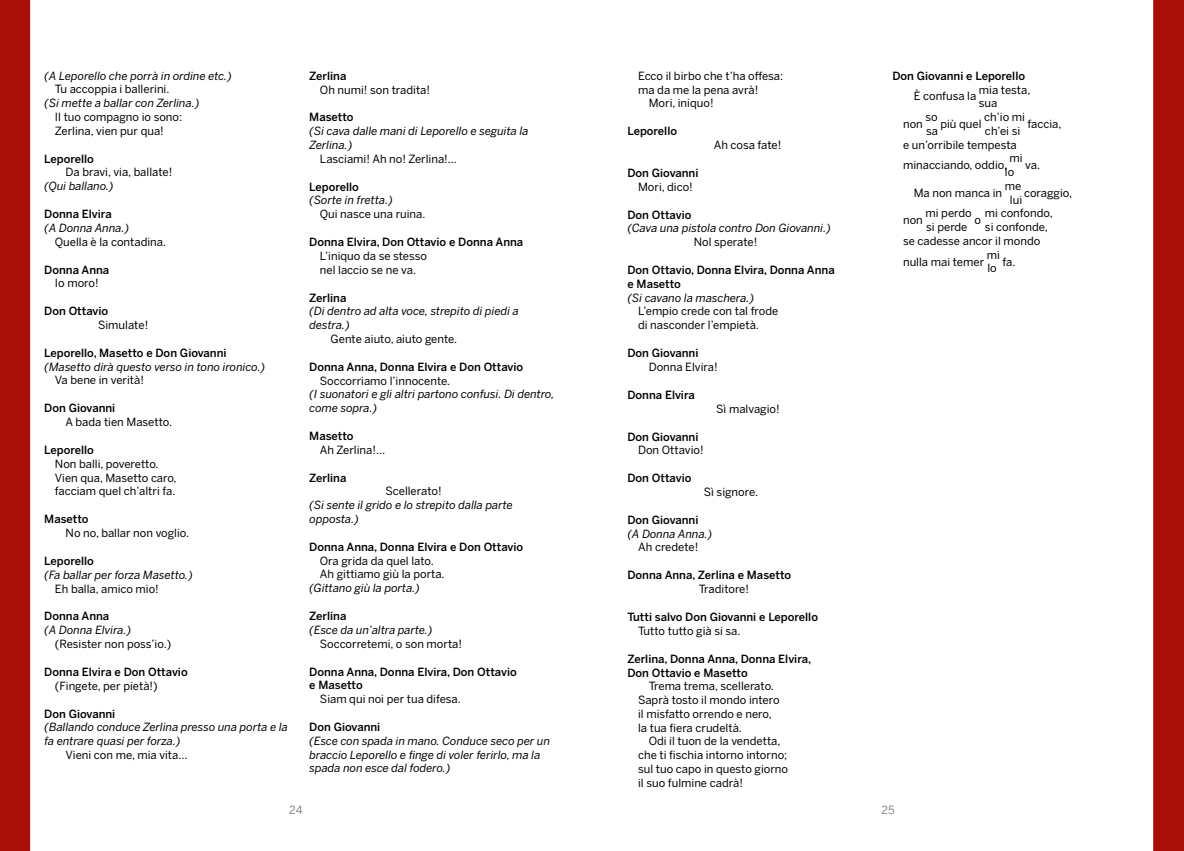
<style>
.page{position:relative;width:1184px;height:851px;background:#fff}
.page>*{position:absolute;margin:0;border:0;box-sizing:border-box;transform-origin:0 0}
.t1{font:11.25px/13.8px "Benton Sans";color:#000}
.t2{font:italic 11.25px/13.8px "Benton Sans";color:#000}
.t3{font:500 11.25px/13.8px "Benton Sans";color:#000}
.t4{font:11.25px "Benton Sans";color:#878787}
</style>
<div class="page">
<svg style="left:1153px;top:0;width:30px;height:850px;background:#ac1813"></svg>
<div style="left:0;top:0;width:30px;height:850px;background:#a90f09"></div>
<p class="t2" style="left:44px;top:69px;width:189px">(A Leporello che porrà in ordine etc.)</p>
<p class="t1" style="left:55px;top:82px;width:116px">Tu accoppia i ballerini.</p>
<p class="t2" style="left:44px;top:96px;width:156px">(Si mette a ballar con Zerlina.)</p>
<p class="t1" style="left:55px;top:110px;width:129px">Il tuo compagno io sono:<br>Zerlina, vien pur qua!</p>
<p class="t3" style="left:44px;top:151px;width:51px">Leporello</p>
<p class="t1" style="left:66px;top:165px;width:108px">Da bravi, via, ballate!</p>
<p class="t2" style="left:44px;top:179px;width:71px">(Qui ballano.)</p>
<p class="t3" style="left:44px;top:207px;width:69px">Donna Elvira</p>
<p class="t2" style="left:44px;top:221px;width:86px">(A Donna Anna.)</p>
<p class="t1" style="left:55px;top:234px;width:113px">Quella è la contadina.</p>
<p class="t3" style="left:44px;top:262px;width:66px">Donna Anna</p>
<p class="t1" style="left:55px;top:276px;width:45px">Io moro!</p>
<p class="t3" style="left:44px;top:304px;width:65px">Don Ottavio</p>
<p class="t1" style="left:98px;top:318px;width:52px">Simulate!</p>
<p class="t3" style="left:44px;top:346px;width:184px">Leporello, Masetto e Don Giovanni</p>
<p class="t2" style="left:44px;top:359px;width:222px">(Masetto dirà questo verso in tono ironico.)</p>
<p class="t1" style="left:55px;top:373px;width:91px">Va bene in verità!</p>
<p class="t3" style="left:44px;top:401px;width:72px">Don Giovanni</p>
<p class="t1" style="left:66px;top:415px;width:108px">A bada tien Masetto.</p>
<p class="t3" style="left:44px;top:443px;width:51px">Leporello</p>
<p class="t1" style="left:55px;top:456px;width:123px">Non balli, poveretto.<br>Vien qua, Masetto caro, facciam quel ch’altri fa.</p>
<p class="t3" style="left:44px;top:512px;width:46px">Masetto</p>
<p class="t1" style="left:66px;top:526px;width:125px">No no, ballar non voglio.</p>
<p class="t3" style="left:44px;top:554px;width:51px">Leporello</p>
<p class="t2" style="left:44px;top:567px;width:150px">(Fa ballar per forza Masetto.)</p>
<p class="t1" style="left:55px;top:581px;width:105px">Eh balla, amico mio!</p>
<p class="t3" style="left:44px;top:609px;width:66px">Donna Anna</p>
<p class="t2" style="left:44px;top:623px;width:88px">(A Donna Elvira.)</p>
<p class="t1" style="left:55px;top:636px;width:118px">(Resister non poss’io.)</p>
<p class="t3" style="left:44px;top:664px;width:145px">Donna Elvira e Don Ottavio</p>
<p class="t1" style="left:55px;top:678px;width:104px">(Fingete, per pietà!)</p>
<p class="t3" style="left:44px;top:706px;width:72px">Don Giovanni</p>
<p class="t2" style="left:44px;top:720px;width:245px">(Ballando conduce Zerlina presso una porta e la fa entrare quasi per forza.)</p>
<p class="t1" style="left:66px;top:747px;width:123px">Vieni con me, mia vita…</p>
<p class="t3" style="left:309px;top:69px;width:39px">Zerlina</p>
<p class="t1" style="left:320px;top:82px;width:112px">Oh numi! son tradita!</p>
<p class="t3" style="left:309px;top:110px;width:46px">Masetto</p>
<p class="t2" style="left:309px;top:124px;width:220px">(Si cava dalle mani di Leporello e seguita la<br>Zerlina.)</p>
<p class="t1" style="left:320px;top:152px;width:139px">Lasciami! Ah no! Zerlina!…</p>
<p class="t3" style="left:309px;top:179px;width:51px">Leporello</p>
<p class="t2" style="left:309px;top:193px;width:85px">(Sorte in fretta.)</p>
<p class="t1" style="left:320px;top:207px;width:107px">Qui nasce una ruina.</p>
<p class="t3" style="left:309px;top:235px;width:215px">Donna Elvira, Don Ottavio e Donna Anna</p>
<p class="t1" style="left:320px;top:249px;width:108px">L’iniquo da se stesso nel laccio se ne va.</p>
<p class="t3" style="left:309px;top:290px;width:39px">Zerlina</p>
<p class="t2" style="left:309px;top:304px;width:211px">(Di dentro ad alta voce, strepito di piedi a destra.)</p>
<p class="t1" style="left:330px;top:332px;width:128px">Gente aiuto, aiuto gente.</p>
<p class="t3" style="left:309px;top:359px;width:215px">Donna Anna, Donna Elvira e Don Ottavio</p>
<p class="t1" style="left:320px;top:373px;width:132px">Soccorriamo l’innocente.</p>
<p class="t2" style="left:309px;top:387px;width:246px">(I suonatori e gli altri partono confusi. Di dentro, come sopra.)</p>
<p class="t3" style="left:309px;top:429px;width:46px">Masetto</p>
<p class="t1" style="left:320px;top:442px;width:67px">Ah Zerlina!…</p>
<p class="t3" style="left:309px;top:470px;width:39px">Zerlina</p>
<p class="t1" style="left:385px;top:484px;width:58px">Scellerato!</p>
<p class="t2" style="left:309px;top:498px;width:205px">(Si sente il grido e lo strepito dalla parte opposta.)</p>
<p class="t3" style="left:309px;top:539px;width:215px">Donna Anna, Donna Elvira e Don Ottavio</p>
<p class="t1" style="left:320px;top:553px;width:126px">Ora grida da quel lato.<br>Ah gittiamo giù la porta.</p>
<p class="t2" style="left:309px;top:581px;width:112px">(Gittano giù la porta.)</p>
<p class="t3" style="left:309px;top:609px;width:39px">Zerlina</p>
<p class="t2" style="left:309px;top:622px;width:125px">(Esce da un’altra parte.)</p>
<p class="t1" style="left:320px;top:636px;width:144px">Soccorretemi, o son morta!</p>
<p class="t3" style="left:309px;top:664px;width:209px">Donna Anna, Donna Elvira, Don Ottavio e Masetto</p>
<p class="t1" style="left:320px;top:692px;width:142px">Siam qui noi per tua difesa.</p>
<p class="t3" style="left:309px;top:719px;width:72px">Don Giovanni</p>
<p class="t2" style="left:309px;top:733px;width:242px">(Esce con spada in mano. Conduce seco per un braccio Leporello e finge di voler ferirlo, ma la spada non esce dal fodero.)</p>
<p class="t1" style="left:638px;top:69px;width:147px">Ecco il birbo che t’ha offesa:</p>
<p class="t1" style="left:638px;top:82px;width:122px">ma da me la pena avrà!</p>
<p class="t1" style="left:648px;top:96px;width:66px">Mori, iniquo!</p>
<p class="t3" style="left:627px;top:124px;width:51px">Leporello</p>
<p class="t1" style="left:713px;top:138px;width:69px">Ah cosa fate!</p>
<p class="t3" style="left:627px;top:166px;width:72px">Don Giovanni</p>
<p class="t1" style="left:638px;top:180px;width:56px">Mori, dico!</p>
<p class="t3" style="left:627px;top:207px;width:65px">Don Ottavio</p>
<p class="t2" style="left:627px;top:221px;width:205px">(Cava una pistola contro Don Giovanni.)</p>
<p class="t1" style="left:693px;top:235px;width:65px">Nol sperate!</p>
<p class="t3" style="left:627px;top:263px;width:209px">Don Ottavio, Donna Elvira, Donna Anna e Masetto</p>
<p class="t2" style="left:627px;top:290px;width:128px">(Si cavano la maschera.)</p>
<p class="t1" style="left:638px;top:304px;width:142px">L’empio crede con tal frode di nasconder l’empietà.</p>
<p class="t3" style="left:627px;top:346px;width:72px">Don Giovanni</p>
<p class="t1" style="left:648px;top:360px;width:70px">Donna Elvira!</p>
<p class="t3" style="left:627px;top:387px;width:69px">Donna Elvira</p>
<p class="t1" style="left:716px;top:401px;width:65px">Sì malvagio!</p>
<p class="t3" style="left:627px;top:429px;width:72px">Don Giovanni</p>
<p class="t1" style="left:638px;top:443px;width:67px">Don Ottavio!</p>
<p class="t3" style="left:627px;top:471px;width:65px">Don Ottavio</p>
<p class="t1" style="left:703px;top:485px;width:56px">Sì signore.</p>
<p class="t3" style="left:627px;top:512px;width:72px">Don Giovanni</p>
<p class="t2" style="left:627px;top:526px;width:86px">(A Donna Anna.)</p>
<p class="t1" style="left:638px;top:540px;width:62px">Ah credete!</p>
<p class="t3" style="left:627px;top:568px;width:165px">Donna Anna, Zerlina e Masetto</p>
<p class="t1" style="left:698px;top:582px;width:52px">Traditore!</p>
<p class="t3" style="left:627px;top:610px;width:192px">Tutti salvo Don Giovanni e Leporello</p>
<p class="t1" style="left:638px;top:623px;width:104px">Tutto tutto già si sa.</p>
<p class="t3" style="left:627px;top:651px;width:185px">Zerlina, Donna Anna, Donna Elvira,<br>Don Ottavio e Masetto</p>
<p class="t1" style="left:638px;top:679px;width:143px;text-indent:11px">Trema trema, scellerato.<br>Saprà tosto il mondo intero il misfatto orrendo e nero, la tua fiera crudeltà.</p>
<p class="t1" style="left:638px;top:734px;width:151px;text-indent:11px">Odi il tuon de la vendetta, che ti fischia intorno intorno; sul tuo capo in questo giorno il suo fulmine cadrà!</p>
<p class="t3" style="left:892px;top:69px;width:134px">Don Giovanni e Leporello</p>
<p class="t1" style="left:913px;top:89px;width:64px">È confusa la</p>
<p class="t1" style="left:978px;top:82px;width:53px">mia testa, sua</p>
<p class="t1" style="left:903px;top:117px;width:21px">non</p>
<p class="t1" style="left:984px;top:110px;width:42px">ch’io mi</p>
<p class="t1" style="left:925px;top:110px;width:14px">so</p>
<p class="t1" style="left:940px;top:117px;width:43px">più quel</p>
<p class="t1" style="left:1027px;top:117px;width:35px">faccia,</p>
<p class="t1" style="left:903px;top:124px;width:119px;text-indent:82px">ch’ei si e un’orribile tempesta</p>
<p class="t1" style="left:903px;top:158px;width:105px">minacciando, oddio,</p>
<p class="t1" style="left:926px;top:124px;width:13px">sa</p>
<p class="t1" style="left:1009px;top:151px;width:15px">mi</p>
<p class="t1" style="left:1025px;top:158px;width:16px">va.</p>
<p class="t1" style="left:1005px;top:165px;width:11px">lo</p>
<p class="t1" style="left:1004px;top:179px;width:18px">me</p>
<p class="t1" style="left:913px;top:186px;width:90px">Ma non manca in</p>
<p class="t1" style="left:1024px;top:186px;width:50px">coraggio,</p>
<p class="t1" style="left:1010px;top:192px;width:14px">lui</p>
<p class="t1" style="left:985px;top:206px;width:69px">mi confondo,</p>
<p class="t1" style="left:925px;top:206px;width:48px">mi perdo</p>
<p class="t1" style="left:903px;top:213px;width:21px">non</p>
<p class="t1" style="left:974px;top:213px;width:8px">o</p>
<p class="t1" style="left:903px;top:220px;width:146px;text-indent:82px">si confonde, se cadesse ancor il mondo</p>
<p class="t1" style="left:903px;top:254px;width:83px">nulla mai temer</p>
<p class="t1" style="left:926px;top:220px;width:43px">si perde</p>
<p class="t1" style="left:986px;top:247px;width:15px">mi</p>
<p class="t1" style="left:1002px;top:254px;width:14px">fa.</p>
<p class="t1" style="left:987px;top:261px;width:11px">lo</p>
<p class="t4" style="left:289px;top:803px;width:15px">24</p>
<p class="t4" style="left:881px;top:803px;width:15px">25</p>
</div>
